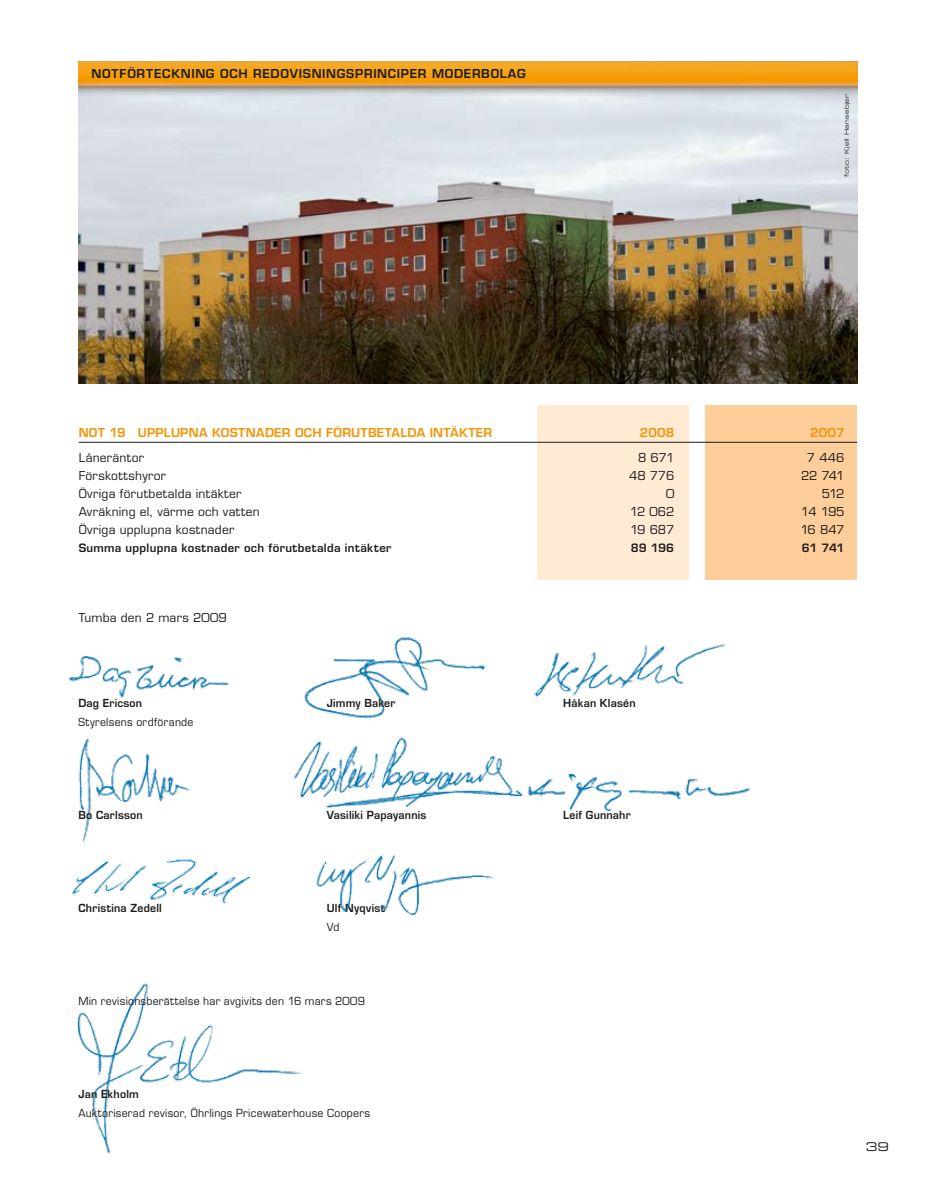
<style>
.page{position:relative;width:936px;height:1191px;background:#fff}
.page>*{position:absolute;margin:0;border:0;box-sizing:border-box;transform-origin:0 0}
.t1{font:12px "Eurostile";letter-spacing:.015em;color:#1d1b19}
.t2{font:600 12px "Eurostile";letter-spacing:.025em;color:#f79200}
.t3{font:600 12px "Eurostile";letter-spacing:.065em;color:#1d1b19}
.t4{font:12px "Eurostile";letter-spacing:.035em;color:#1d1b19}
.t5{font:12px "Eurostile Extended Two";color:#1d1b19}
.t6{font:600 11.25px "Eurostile";letter-spacing:.025em;color:#1d1b19}
.t7{font:10.8px "Eurostile";letter-spacing:.025em;color:#1d1b19;scale:.96 1}
.t8{font:600 10.8px "Eurostile";letter-spacing:.02em;color:#1d1b19;scale:.96 1}
.t9{font:6px "Eurostile Extended Two";letter-spacing:.03em;color:#1d1b19}
</style>
<div class="page">
<div style="left:705px;top:405px;width:152px;height:174px;background:#fdcd9a"></div>
<div style="left:537px;top:405px;width:152px;height:174px;background:#ffead4"></div>
<img style="left:79px;top:107px;width:778px;height:276px">
<img style="left:79px;top:61px;width:778px;height:46px">
<hr style="left:79px;top:442px;width:778px;height:1px;background:#1d1b19">
<img style="left:72px;top:858px;width:179px;height:45px">
<img style="left:77px;top:983px;width:225px;height:171px">
<img style="left:68px;top:656px;width:161px;height:42px">
<img style="left:304px;top:637px;width:182px;height:82px">
<img style="left:294px;top:737px;width:229px;height:71px">
<img style="left:78px;top:738px;width:113px;height:105px">
<img style="left:534px;top:644px;width:192px;height:53px">
<img style="left:527px;top:773px;width:223px;height:38px">
<img style="left:316px;top:854px;width:177px;height:62px">
<p class="t3" style="left:91px;top:66px;width:99px">NOTFÖRTECKNING</p>
<p class="t3" style="left:220px;top:66px;width:43px">OCH REDOVISNINGS</p>
<p class="t3" style="left:355px;top:66px;width:18px">PRIN</p>
<p class="t3" style="left:388px;top:66px;width:67px">CIPER MODER</p>
<p class="t3" style="left:481px;top:66px;width:45px">BOLAG</p>
<p class="t9" style="left:842px;top:177px;width:84px;rotate:-90deg">foto: Kjell Hansebjer</p>
<p class="t2" style="left:79px;top:425px;width:196px">NOT 19 UPPLUPNA KOSTNADER</p>
<p class="t2" style="left:295px;top:425px;width:187px">OCH FÖRUTBETALDA INTÄKTER</p>
<p class="t2" style="left:639px;top:425px;width:36px">2008</p>
<p class="t2" style="left:810px;top:425px;width:36px">2007</p>
<p class="t1" style="left:79px;top:450px;width:67px">Låneräntor</p>
<p class="t1" style="left:638px;top:450px;width:38px">8 671</p>
<p class="t1" style="left:806px;top:450px;width:39px">7 446</p>
<p class="t1" style="left:79px;top:468px;width:89px">Förskottshyror</p>
<p class="t1" style="left:629px;top:468px;width:47px">48 776</p>
<p class="t1" style="left:801px;top:468px;width:45px">22 741</p>
<p class="t4" style="left:79px;top:486px;width:164px">Övriga förutbetalda intäkter</p>
<p class="t1" style="left:666px;top:486px;width:10px">0</p>
<p class="t1" style="left:821px;top:486px;width:24px">512</p>
<p class="t1" style="left:79px;top:504px;width:183px">Avräkning el, värme och vatten</p>
<p class="t1" style="left:629px;top:504px;width:46px">12 062</p>
<p class="t1" style="left:800px;top:504px;width:45px">14 195</p>
<p class="t1" style="left:79px;top:522px;width:157px">Övriga upplupna kostnader</p>
<p class="t1" style="left:630px;top:522px;width:46px">19 687</p>
<p class="t1" style="left:800px;top:522px;width:46px">16 847</p>
<p class="t6" style="left:79px;top:541px;width:314px">Summa upplupna kostnader och förutbetalda intäkter</p>
<p class="t6" style="left:630px;top:541px;width:45px">89 196</p>
<p class="t6" style="left:801px;top:541px;width:44px">61 741</p>
<p class="t1" style="left:78px;top:611px;width:150px">Tumba den 2 mars 2009</p>
<p class="t8" style="left:78px;top:696px;width:68px">Dag Ericson</p>
<p class="t8" style="left:327px;top:696px;width:73px">Jimmy Baker</p>
<p class="t8" style="left:563px;top:696px;width:77px">Håkan Klasén</p>
<p class="t7" style="left:78px;top:715px;width:121px">Styrelsens ordförande</p>
<p class="t8" style="left:78px;top:808px;width:69px">Bo Carlsson</p>
<p class="t8" style="left:327px;top:808px;width:105px">Vasiliki Papayannis</p>
<p class="t8" style="left:563px;top:808px;width:72px">Leif Gunnahr</p>
<p class="t8" style="left:78px;top:901px;width:88px">Christina Zedell</p>
<p class="t8" style="left:327px;top:901px;width:62px">Ulf Nyqvist</p>
<p class="t7" style="left:333px;top:920px;width:8px">d</p>
<p class="t7" style="left:78px;top:994px;width:300px">Min revisionsberättelse har avgivits den 16 mars 2009</p>
<p class="t8" style="left:78px;top:1087px;width:64px">Jan Ekholm</p>
<p class="t7" style="left:78px;top:1106px;width:305px">Auktoriserad revisor, Öhrlings Pricewaterhouse Coopers</p>
<p class="t5" style="left:865px;top:1138px;width:25px">39</p>
</div>
